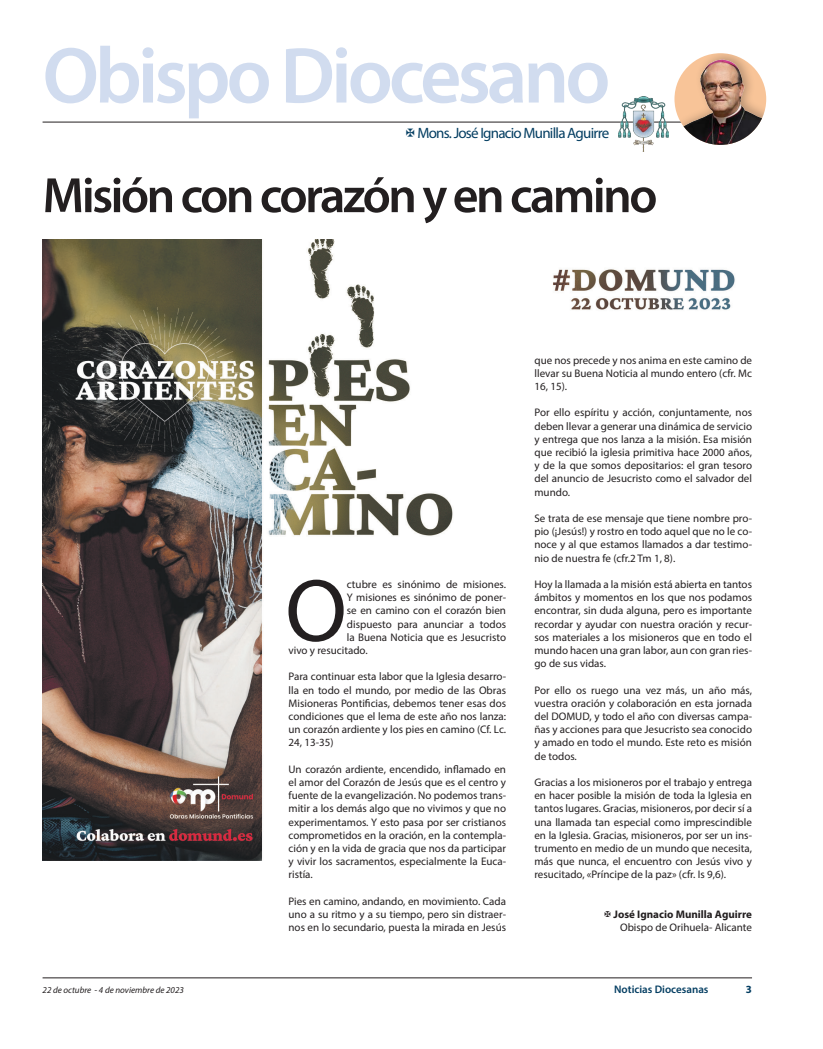
<style>
.page{position:relative;width:823px;height:1049px;background:#fff}
.page>*{position:absolute;margin:0;border:0;box-sizing:border-box;transform-origin:0 0}
.t1{font:89.3px "Myriad Pro";color:#231f20}
.t2{font:600 80px "Myriad Pro";letter-spacing:-.05em;color:#d1dcef}
.t3{font:600 50px "Myriad Pro";letter-spacing:-.05em;color:#231f20}
.t4{font:15px "Myriad Pro";letter-spacing:-.05em;color:#043e62}
.t5{font:11px/13.2px "Myriad Pro";color:#231f20;text-align:justify}
.t6{font:700 11px "Myriad Pro";color:#231f20}
.t7{font:600 11px "Myriad Pro";color:#043e62}
.t8{font:700 11px "Myriad Pro";color:#043e62}
.t9{font:italic 9px "Myriad Pro";color:#231f20}
</style>
<div class="page">
<hr style="left:43px;top:978px;width:708px;height:1px;background:#231f20">
<hr style="left:43px;top:122px;width:708px;height:1px;background:#231f20">
<div style="left:674px;top:53px;width:91px;height:92px;background:#231f20;opacity:.3"></div>
<img style="left:674px;top:59px;width:91px;height:86px">
<img style="left:617px;top:96px;width:51px;height:56px">
<img style="left:43px;top:239px;width:410px;height:621px">
<img style="left:553px;top:269px;width:182px;height:41px">
<div style="left:263px;top:677px;width:198px;height:77px;background:#fff"></div>
<p class="t2" style="left:43px;top:25px;width:569px">Obispo Diocesano</p>
<p class="t4" style="left:417px;top:124px;width:193px">Mons. José Ignacio Munilla Aguirre</p>
<p class="t3" style="left:43px;top:164px;width:616px">Misión con corazón y en camino</p>
<p class="t1" style="left:285px;top:556px;width:63px">O</p>
<p class="t5" style="left:347px;top:577px;width:160px">ctubre es sinónimo de misiones.</p>
<p class="t5" style="left:347px;top:591px;width:160px">Y misiones es sinónimo de poner-</p>
<p class="t5" style="left:347px;top:604px;width:161px">se en camino con el corazón bien</p>
<p class="t5" style="left:347px;top:617px;width:161px">dispuesto para anunciar a todos</p>
<p class="t5" style="left:347px;top:630px;width:160px">la Buena Noticia que es Jesucristo</p>
<p class="t5" style="left:288px;top:643px;width:81px">vivo y resucitado.</p>
<p class="t5" style="left:288px;top:670px;width:219px">Para continuar esta labor que la Iglesia desarro&shy;lla en todo el mundo, por medio de las Obras Misioneras Pontificias, debemos tener esas dos condiciones que el lema de este año nos lanza: un corazón ardiente y los pies en camino (Cf. Lc.<br>24, 13-35)</p>
<p class="t5" style="left:288px;top:762px;width:219px">Un corazón ardiente, encendido, inflamado en el amor del Corazón de Jesús que es el centro y fuente de la evangelización. No podemos trans&shy;mitir a los demás algo que no vivimos y que no experimentamos. Y esto pasa por ser cristianos comprometidos en la oración, en la contempla&shy;ción y en la vida de gracia que nos da participar y vivir los sacramentos, especialmente la Euca&shy;ristía.</p>
<p class="t5" style="left:288px;top:894px;width:219px">Pies en camino, andando, en movimiento. Cada uno a su ritmo y a su tiempo, pero sin distraer&shy;nos en lo secundario, puesta la mirada en Jesús</p>
<p class="t5" style="left:534px;top:353px;width:219px">que nos precede y nos anima en este camino de llevar su Buena Noticia al mundo entero (cfr. Mc 16, 15).</p>
<p class="t5" style="left:534px;top:406px;width:219px">Por ello espíritu y acción, conjuntamente, nos deben llevar a generar una dinámica de servicio y entrega que nos lanza a la misión. Esa misión que recibió la iglesia primitiva hace 2000 años, y de la que somos depositarios: el gran tesoro del anuncio de Jesucristo como el salvador del mundo.</p>
<p class="t5" style="left:534px;top:511px;width:219px">Se trata de ese mensaje que tiene nombre pro&shy;pio (¡Jesús!) y rostro en todo aquel que no le co&shy;noce y al que estamos llamados a dar testimo&shy;nio de nuestra fe (cfr.2 Tm 1, 8).</p>
<p class="t5" style="left:534px;top:577px;width:219px">Hoy la llamada a la misión está abierta en tantos ámbitos y momentos en los que nos podamos encontrar, sin duda alguna, pero es importante recordar y ayudar con nuestra oración y recur&shy;sos materiales a los misioneros que en todo el mundo hacen una gran labor, aun con gran ries&shy;go de sus vidas.</p>
<p class="t5" style="left:534px;top:683px;width:219px">Por ello os ruego una vez más, un año más, vuestra oración y colaboración en esta jornada del DOMUD, y todo el año con diversas campa&shy;ñas y acciones para que Jesucristo sea conocido y amado en todo el mundo. Este reto es misión de todos.</p>
<p class="t5" style="left:534px;top:775px;width:219px">Gracias a los misioneros por el trabajo y entrega en hacer posible la misión de toda la Iglesia en tantos lugares. Gracias, misioneros, por decir sí a una llamada tan especial como imprescindible en la Iglesia. Gracias, misioneros, por ser un ins&shy;trumento en medio de un mundo que necesita, más que nunca, el encuentro con Jesús vivo y resucitado, «Príncipe de la paz» (cfr. Is 9,6).</p>
<p class="t6" style="left:613px;top:907px;width:140px">José Ignacio Munilla Aguirre</p>
<p class="t5" style="left:619px;top:921px;width:133px">Obispo de Orihuela- Alicante</p>
<p class="t9" style="left:43px;top:984px;width:143px">22 de octubre - 4 de noviembre de 2023</p>
<p class="t7" style="left:613px;top:982px;width:96px">Noticias Diocesanas</p>
<p class="t8" style="left:745px;top:982px;width:8px">3</p>
</div>
